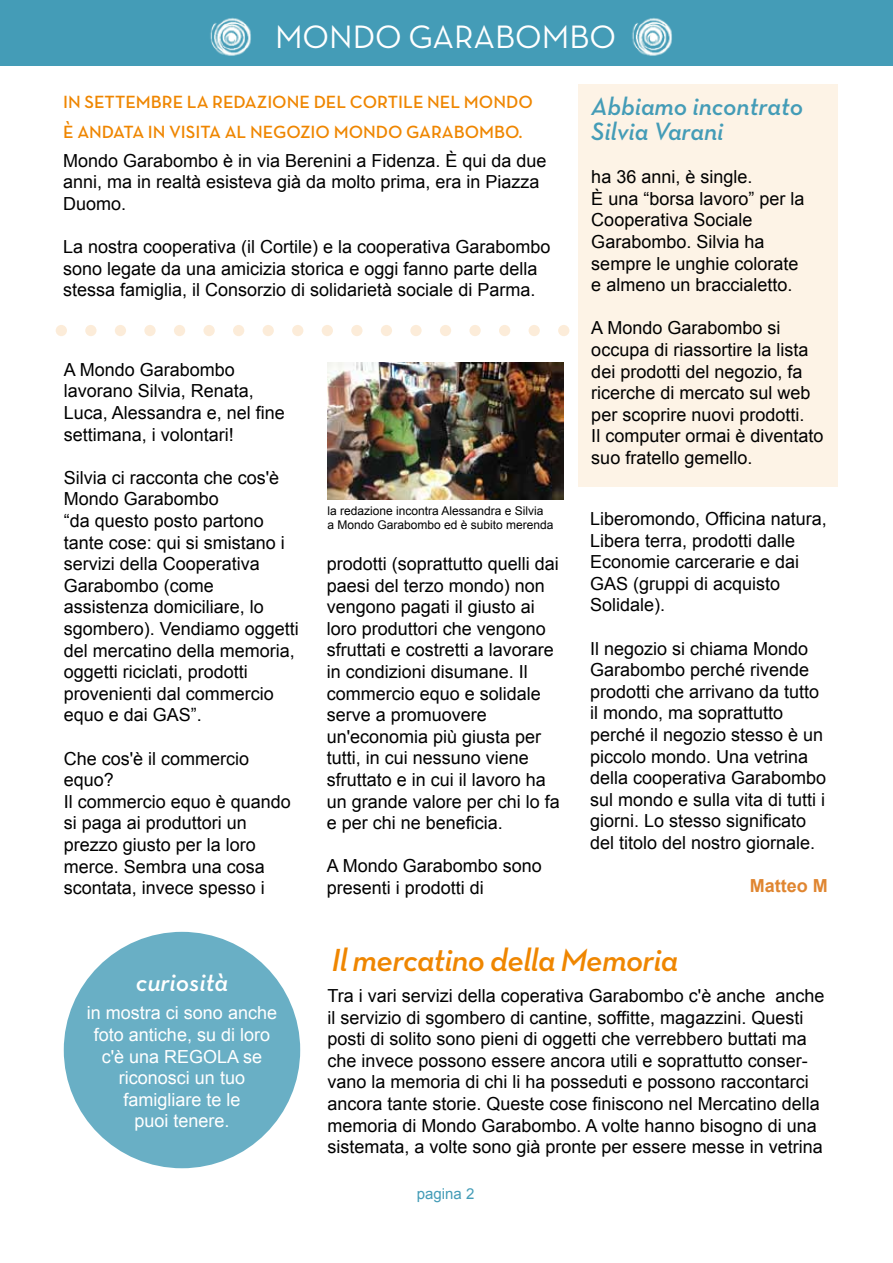
<style>
.page{position:relative;width:893px;height:1263px;background:#fff}
.page>*{position:absolute;margin:0;border:0;box-sizing:border-box;transform-origin:0 0}
.t1{font:33px "Neutra Text TF";color:#fff}
.t2{font:italic 600 32.55px "Neutra Text TF";letter-spacing:-.02em;color:#ef8600}
.t3{font:italic 600 25.5px/25.5px "Neutra Text TF";color:#449cb7}
.t4{font:italic 600 25.5px "Neutra Text TF";color:#fff}
.t5{font:18px/21.6px "Arial";color:#000}
.t6{font:18px/21.6px "Arial";color:#fff;text-align:center}
.t7{font:600 18px/30px "Neutra Text TF";color:#ef8600}
.t8{font:700 18px "Arial";color:#e08631}
.t9{font:15px "Arial";color:#449cb7}
.t10{font:12px/14.4px "Arial";color:#000}
</style>
<div class="page">
<div style="left:578px;top:84px;width:259px;height:403px;background:#fdf3e6"></div>
<div style="left:0;top:0;width:893px;height:66px;background:#449cb7"></div>
<div style="left:64px;top:932px;width:236px;height:236px;background:#69afc5;border-radius:50%"></div>
<div style="left:56px;top:325px;width:11px;height:11px;background:#fcecd9;border-radius:50%"></div>
<div style="left:558px;top:325px;width:11px;height:11px;background:#fcecd9;border-radius:50%"></div>
<div style="left:529px;top:325px;width:11px;height:11px;background:#fcecd9;border-radius:50%"></div>
<div style="left:499px;top:325px;width:11px;height:11px;background:#fcecd9;border-radius:50%"></div>
<div style="left:469px;top:325px;width:12px;height:11px;background:#fcecd9;border-radius:50%"></div>
<div style="left:440px;top:325px;width:11px;height:11px;background:#fcecd9;border-radius:50%"></div>
<div style="left:410px;top:325px;width:12px;height:11px;background:#fcecd9;border-radius:50%"></div>
<div style="left:381px;top:325px;width:11px;height:11px;background:#fcecd9;border-radius:50%"></div>
<div style="left:351px;top:325px;width:12px;height:11px;background:#fcecd9;border-radius:50%"></div>
<div style="left:322px;top:325px;width:11px;height:11px;background:#fcecd9;border-radius:50%"></div>
<div style="left:292px;top:325px;width:11px;height:11px;background:#fcecd9;border-radius:50%"></div>
<div style="left:263px;top:325px;width:11px;height:11px;background:#fcecd9;border-radius:50%"></div>
<div style="left:233px;top:325px;width:11px;height:11px;background:#fcecd9;border-radius:50%"></div>
<div style="left:203px;top:325px;width:12px;height:11px;background:#fcecd9;border-radius:50%"></div>
<div style="left:174px;top:325px;width:11px;height:11px;background:#fcecd9;border-radius:50%"></div>
<div style="left:144px;top:325px;width:12px;height:11px;background:#fcecd9;border-radius:50%"></div>
<div style="left:115px;top:325px;width:11px;height:11px;background:#fcecd9;border-radius:50%"></div>
<div style="left:85px;top:325px;width:12px;height:11px;background:#fcecd9;border-radius:50%"></div>
<img style="left:210px;top:18px;width:41px;height:38px">
<img style="left:632px;top:18px;width:40px;height:38px">
<img style="left:327px;top:363px;width:237px;height:136px">
<h1 class="t1" style="left:275px;top:17px;width:343px">MONDO GARABOMBO</h1>
<p class="t7" style="left:63px;top:87px;width:471px">IN SETTEMBRE LA REDAZIONE DEL CORTILE NEL MONDO<br>È ANDATA IN VISITA AL NEGOZIO MONDO GARABOMBO.</p>
<p class="t5" style="left:63px;top:150px;width:485px">Mondo Garabombo è in via Berenini a Fidenza. È qui da due anni, ma in realtà esisteva già da molto prima, era in Piazza<br>Duomo.</p>
<p class="t5" style="left:63px;top:236px;width:489px">La nostra cooperativa (il Cortile) e la cooperativa Garabombo sono legate da una amicizia storica e oggi fanno parte della stessa famiglia, il Consorzio di solidarietà sociale di Parma.</p>
<p class="t5" style="left:64px;top:359px;width:223px">A Mondo Garabombo lavorano Silvia, Renata,<br>Luca, Alessandra e, nel fine settimana, i volontari!</p>
<p class="t5" style="left:64px;top:467px;width:237px">Silvia ci racconta che cos'è<br>Mondo Garabombo<br>“da questo posto partono tante cose: qui si smistano i servizi della Cooperativa<br>Garabombo (come assistenza domiciliare, lo sgombero). Vendiamo oggetti del mercatino della memoria, oggetti riciclati, prodotti provenienti dal commercio equo e dai GAS”.</p>
<p class="t5" style="left:64px;top:748px;width:229px">Che cos'è il commercio equo?<br>Il commercio equo è quando si paga ai produttori un prezzo giusto per la loro merce. Sembra una cosa scontata, invece spesso i</p>
<p class="t10" style="left:327px;top:504px;width:228px">la redazione incontra Alessandra e Silvia<br>a Mondo Garabombo ed è subito merenda</p>
<p class="t5" style="left:327px;top:553px;width:235px">prodotti (soprattutto quelli dai paesi del terzo mondo) non vengono pagati il giusto ai loro produttori che vengono sfruttati e costretti a lavorare in condizioni disumane. Il commercio equo e solidale serve a promuovere un'economia più giusta per tutti, in cui nessuno viene sfruttato e in cui il lavoro ha un grande valore per chi lo fa e per chi ne beneficia.</p>
<p class="t5" style="left:327px;top:855px;width:217px">A Mondo Garabombo sono presenti i prodotti di</p>
<h3 class="t3" style="left:591px;top:93px;width:214px">Abbiamo incontrato<br>Silvia Varani</h3>
<p class="t5" style="left:591px;top:166px;width:215px">ha 36 anni, è single.<br>È una “borsa lavoro” per la<br>Cooperativa Sociale<br>Garabombo. Silvia ha sempre le unghie colorate e almeno un braccialetto.</p>
<p class="t5" style="left:591px;top:317px;width:234px">A Mondo Garabombo si occupa di riassortire la lista dei prodotti del negozio, fa ricerche di mercato sul web per scoprire nuovi prodotti.<br>Il computer ormai è diventato suo fratello gemello.</p>
<p class="t5" style="left:590px;top:508px;width:238px">Liberomondo, Officina natura,<br>Libera terra, prodotti dalle<br>Economie carcerarie e dai<br>GAS (gruppi di acquisto<br>Solidale).</p>
<p class="t5" style="left:590px;top:638px;width:238px">Il negozio si chiama Mondo<br>Garabombo perché rivende prodotti che arrivano da tutto il mondo, ma soprattutto perché il negozio stesso è un piccolo mondo. Una vetrina della cooperativa Garabombo sul mondo e sulla vita di tutti i giorni. Lo stesso significato del titolo del nostro giornale.</p>
<p class="t8" style="left:750px;top:873px;width:79px">Matteo M</p>
<h3 class="t4" style="left:136px;top:966px;width:94px">curiosità</h3>
<p class="t6" style="left:87px;top:1002px;width:192px">in mostra ci sono anche foto antiche, su di loro c'è una REGOLA se riconosci un tuo famigliare te le<br>puoi tenere.</p>
<h2 class="t2" style="left:331px;top:939px;width:348px">Il mercatino della Memoria</h2>
<p class="t5" style="left:327px;top:985px;width:498px">Tra i vari servizi della coperativa Garabombo c'è anche anche il servizio di sgombero di cantine, soffitte, magazzini. Questi posti di solito sono pieni di oggetti che verrebbero buttati ma che invece possono essere ancora utili e soprattutto conser&shy;vano la memoria di chi li ha posseduti e possono raccontarci ancora tante storie. Queste cose finiscono nel Mercatino della memoria di Mondo Garabombo. A volte hanno bisogno di una sistemata, a volte sono già pronte per essere messe in vetrina</p>
<p class="t9" style="left:417px;top:1184px;width:59px">pagina 2</p>
</div>
